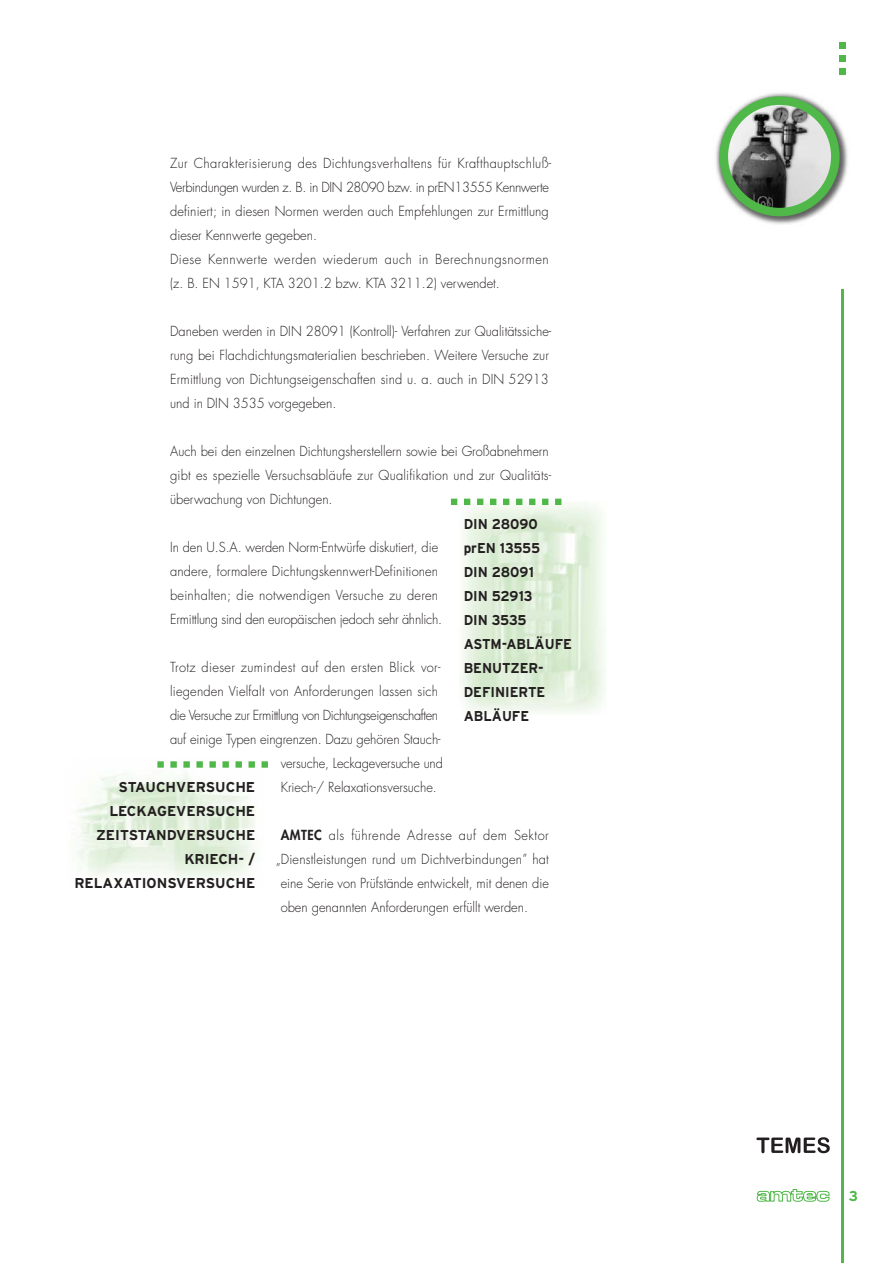
<style>
.page{position:relative;width:893px;height:1263px;background:#fff}
.page>*{position:absolute;margin:0;border:0;box-sizing:border-box;transform-origin:0 0}
.t1{font:700 14.25px/24px "Interstate";color:#231f20;scale:.95 1}
.t2{font:700 14.25px/24px "Interstate";color:#231f20;text-align:right}
.t3{font:700 14.25px "Interstate";color:#50b848}
.t4{font:300 13.5px/24px "Futura";letter-spacing:.005em;color:#231f20;scale:.95 1}
.t5{font:300 13.5px "Futura";letter-spacing:-.03em;color:#231f20;scale:.95 1}
.t6{font:300 13.5px "Futura";letter-spacing:.025em;color:#231f20;scale:.95 1}
.t7{font:300 13.5px "Futura";letter-spacing:.04em;color:#231f20;scale:.95 1}
.s1{font-weight:800}
</style>
<div class="page">
<hr style="left:841px;top:289px;width:2px;height:974px;background:#50b848">
<svg style="left:756px;top:1189px;width:73px;height:13px"></svg>
<svg style="left:839px;top:68px;width:6px;height:6px"></svg>
<div style="left:839px;top:55px;width:6px;height:7px;background:#50b848"></div>
<svg style="left:839px;top:43px;width:6px;height:6px"></svg>
<img style="left:716px;top:93px;width:132px;height:131px">
<img style="left:728px;top:101px;width:105px;height:108px">
<div style="left:719px;top:96px;width:120px;height:120px;border:9px solid #50b848;border-radius:50%"></div>
<svg style="left:756px;top:1137px;width:73px;height:16px"></svg>
<img style="left:461px;top:501px;width:144px;height:212px">
<svg style="left:451px;top:499px;width:110px;height:6px"></svg>
<img style="left:76px;top:772px;width:180px;height:106px">
<svg style="left:157px;top:761px;width:111px;height:7px"></svg>
<p class="t4" style="left:170px;top:152px;width:403px">Zur Charakterisierung des Dichtungsverhaltens für Krafthauptschluß-Verbindungen wurden z. B. in DIN 28090 bzw. in prEN13555 Kennwerte definiert; in diesen Normen werden auch Empfehlungen zur Ermittlung dieser Kennwerte gegeben.<br>Diese Kennwerte werden wiederum auch in Berechnungsnormen (z. B. EN 1591, KTA 3201.2 bzw. KTA 3211.2) verwendet.</p>
<p class="t4" style="left:170px;top:320px;width:403px">Daneben werden in DIN 28091 (Kontroll)- Verfahren zur Qualitätssiche&shy;rung bei Flachdichtungsmaterialien beschrieben. Weitere Versuche zur Ermittlung von Dichtungseigenschaften sind u. a. auch in DIN 52913 und in DIN 3535 vorgegeben.</p>
<p class="t4" style="left:170px;top:440px;width:403px">Auch bei den einzelnen Dichtungsherstellern sowie bei Großabnehmern gibt es spezielle Versuchsabläufe zur Qualifikation und zur Qualitäts&shy;überwachung von Dichtungen.</p>
<p class="t4" style="left:170px;top:536px;width:288px">In den U.S.A. werden Norm-Entwürfe diskutiert, die andere, formalere Dichtungskennwert-Definitionen beinhalten; die notwendigen Versuche zu deren Ermittlung sind den europäischen jedoch sehr ähnlich.</p>
<p class="t6" style="left:170px;top:661px;width:286px">Trotz dieser zumindest auf den ersten Blick vor-</p>
<p class="t4" style="left:170px;top:680px;width:284px">liegenden Vielfalt von Anforderungen lassen sich</p>
<p class="t5" style="left:170px;top:709px;width:284px">die Versuche zur Ermittlung von Dichtungseigenschaften</p>
<p class="t4" style="left:170px;top:728px;width:286px">auf einige Typen eingrenzen. Dazu gehören Stauch-</p>
<p class="t4" style="left:281px;top:752px;width:172px">versuche, Leckageversuche und</p>
<p class="t4" style="left:281px;top:776px;width:166px">Kriech-/ Relaxationsversuche.</p>
<p class="t7" style="left:281px;top:829px;width:284px"><span class="s1">AMTEC</span> als führende Adresse auf dem Sektor</p>
<p class="t4" style="left:276px;top:848px;width:289px">„Dienstleistungen rund um Dichtverbindungen” hat</p>
<p class="t4" style="left:281px;top:872px;width:284px">eine Serie von Prüfstände entwickelt, mit denen die</p>
<p class="t4" style="left:281px;top:896px;width:262px">oben genannten Anforderungen erfüllt werden.</p>
<p class="t1" style="left:463px;top:513px;width:116px">DIN 28090 prEN 13555<br>DIN 28091<br>DIN 52913<br>DIN 3535<br>ASTM-ABLÄUFE<br>BENUTZER-<br>DEFINIERTE<br>ABLÄUFE</p>
<p class="t2" style="left:74px;top:776px;width:182px">STAUCHVERSUCHE<br>LECKAGEVERSUCHE<br>ZEITSTANDVERSUCHE<br>KRIECH- /<br>RELAXATIONSVERSUCHE</p>
<p class="t3" style="left:848px;top:1191px;width:11px">3</p>
</div>
